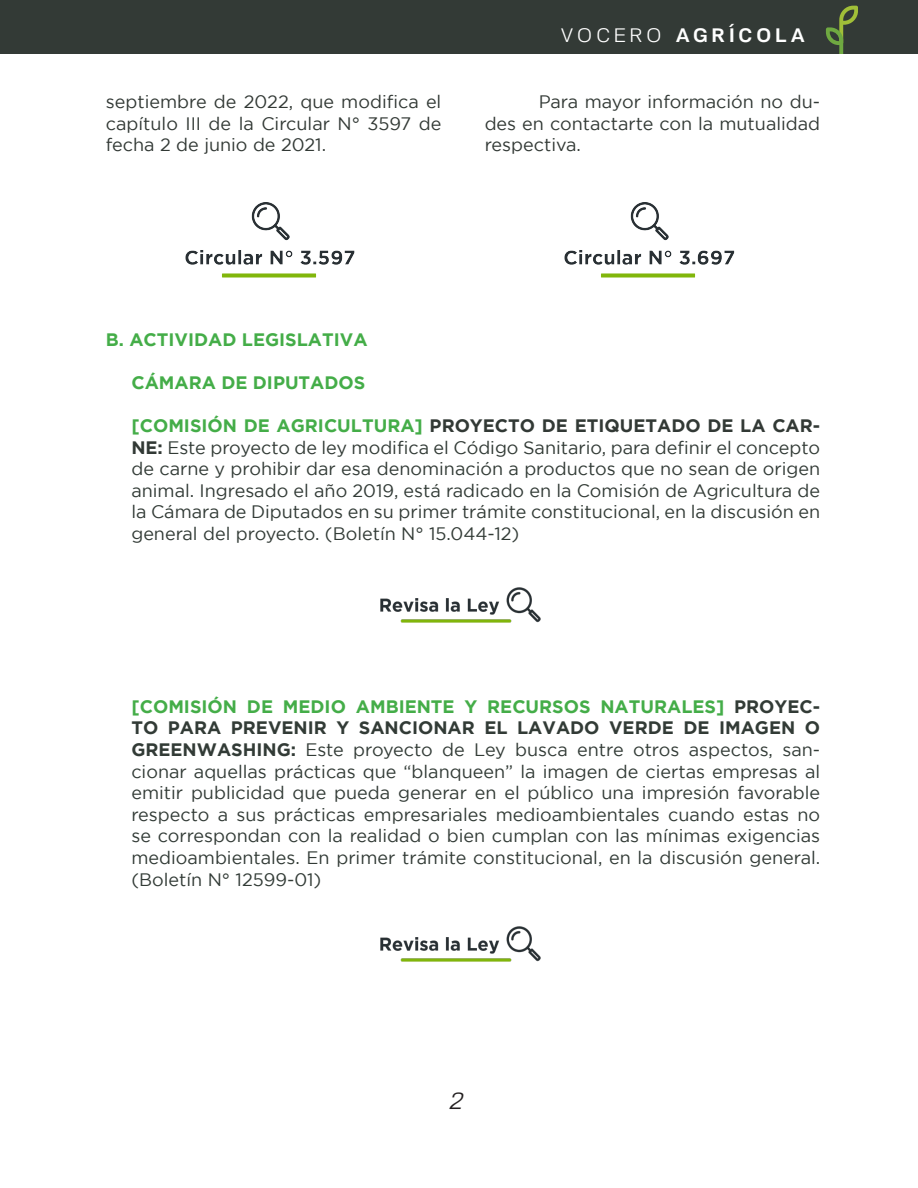
<style>
.page{position:relative;width:918px;height:1188px;background:#fff}
.page>*{position:absolute;margin:0;border:0;box-sizing:border-box;transform-origin:0 0}
.t1{font:italic 24px "Neo Gram";color:#231f20}
.t2{font:700 19.5px "Neo Gram";letter-spacing:.21em;color:#fff}
.t3{font:18px/21.6px "Gotham";color:#323b36;text-align:justify}
.t4{font:18px/21.6px "Gotham";color:#323935;text-align:justify}
.t5{font:700 18px "Gotham";color:#44ad48}
.s1{font-weight:400}
.s2{font-weight:700;color:#44ad48}
.s3{font-weight:700;color:#323935}
.s4{font-weight:700}
</style>
<div class="page">
<div style="left:0;top:0;width:918px;height:54px;background:#333a36"></div>
<svg style="left:826px;top:6px;width:32px;height:48px"></svg>
<img style="left:380px;top:926px;width:161px;height:36px">
<img style="left:380px;top:587px;width:161px;height:36px">
<img style="left:185px;top:203px;width:170px;height:75px">
<img style="left:564px;top:203px;width:171px;height:75px">
<p class="t2" style="left:561px;top:20px;width:246px"><span class="s1">VOCERO</span> AGRÍCOLA</p>
<p class="t4" style="left:106px;top:91px;width:337px">septiembre de 2022, que modifica el capítulo III de la Circular N° 3597 de fecha 2 de junio de 2021.</p>
<p class="t4" style="left:485px;top:91px;width:337px;text-indent:54px">Para mayor información no du&shy;des en contactarte con la mutualidad respectiva.</p>
<p class="t5" style="left:106px;top:329px;width:263px">B. ACTIVIDAD LEGISLATIVA</p>
<p class="t5" style="left:131px;top:372px;width:236px">CÁMARA DE DIPUTADOS</p>
<p class="t3" style="left:131px;top:415px;width:690px"><span class="s2">[COMISIÓN DE AGRICULTURA]</span> <span class="s3">PROYECTO DE ETIQUETADO DE LA CAR-NE:</span> Este proyecto de ley modifica el Código Sanitario, para definir el concepto de carne y prohibir dar esa denominación a productos que no sean de origen animal. Ingresado el año 2019, está radicado en la Comisión de Agricultura de la Cámara de Diputados en su primer trámite constitucional, en la discusión en general del proyecto. (Boletín N° 15.044-12)</p>
<p class="t3" style="left:131px;top:695px;width:690px"><span class="s2">[COMISIÓN DE MEDIO AMBIENTE Y RECURSOS NATURALES]</span> <span class="s4">PROYEC-TO PARA PREVENIR Y SANCIONAR EL LAVADO VERDE DE IMAGEN O GREENWASHING:</span> Este proyecto de Ley busca entre otros aspectos, san&shy;cionar aquellas prácticas que “blanqueen” la imagen de ciertas empresas al emitir publicidad que pueda generar en el público una impresión favorable respecto a sus prácticas empresariales medioambientales cuando estas no se correspondan con la realidad o bien cumplan con las mínimas exigencias medioambientales. En primer trámite constitucional, en la discusión general. (Boletín N° 12599-01)</p>
<p class="t1" style="left:448px;top:1084px;width:15px">2</p>
</div>
